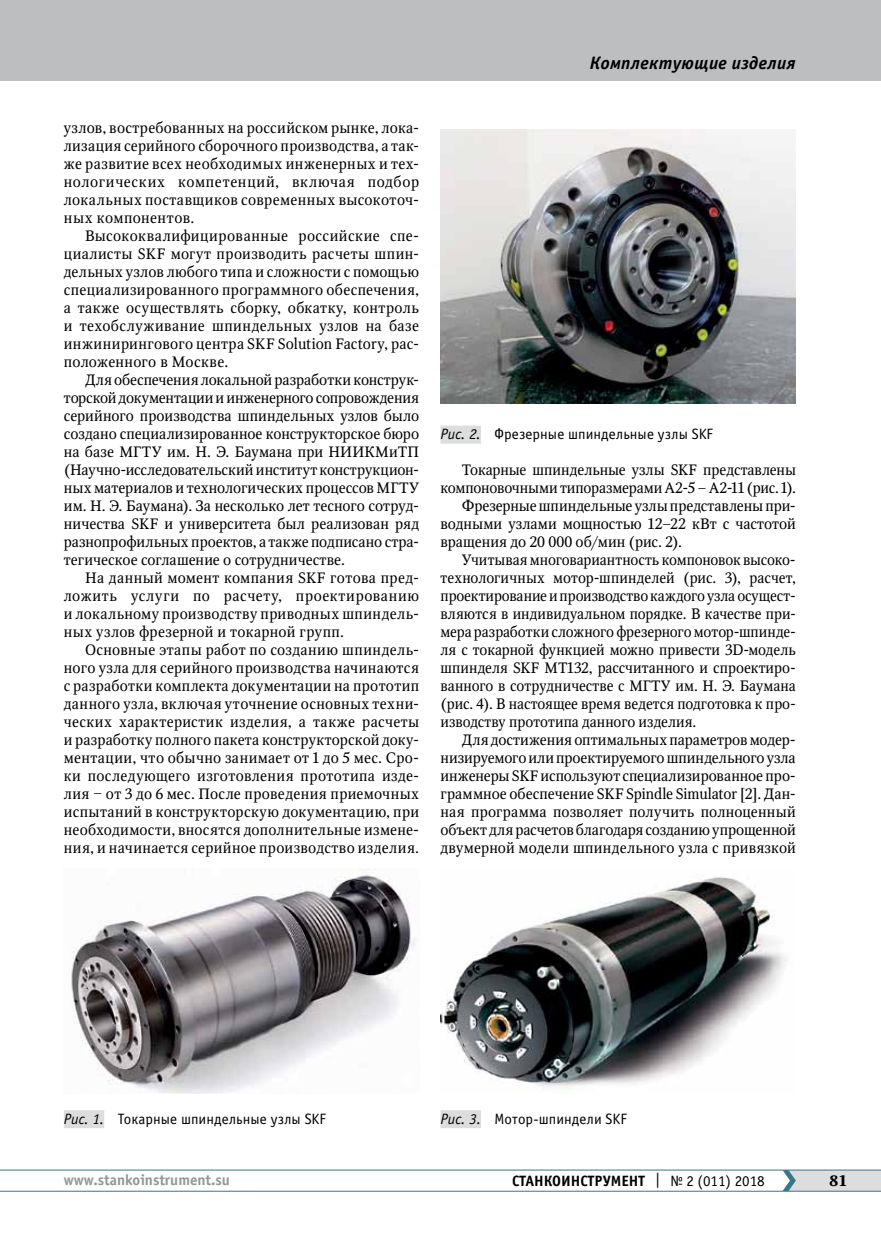
<style>
.page{position:relative;width:881px;height:1234px;background:#fff}
.page>*{position:absolute;margin:0;border:0;box-sizing:border-box;transform-origin:0 0}
.t1{font:italic 700 18px "Officina Sans C";letter-spacing:.015em;color:#000}
.t2{font:15px/18px "Octava";letter-spacing:.005em;color:#000;text-align:justify}
.t3{font:15px/18px "Octava";letter-spacing:.025em;color:#000}
.t4{font:15px "Officina Sans C";letter-spacing:.005em;color:#000}
.t5{font:15px "Octava";letter-spacing:-.015em;color:#000}
.t6{font:700 15px "Officina Sans C";color:#000}
.t7{font:700 15px "Officina Sans C";color:#939598}
.t8{font:700 15px "Octava";color:#000}
.s1{font-style:italic}
.s2{font-weight:400}
</style>
<div class="page">
<hr style="left:0;top:1190px;width:880px;height:1px;background:#39748b">
<hr style="left:0;top:1169px;width:880px;height:1px;background:#39748b">
<svg style="left:782px;top:1169px;width:98px;height:21px;background:#cdd4d7"></svg>
<div style="left:0;top:0;width:880px;height:81px;background:#bcbec0"></div>
<div style="left:64px;top:1109px;width:40px;height:18px;background:#dcddde"></div>
<div style="left:440px;top:1109px;width:41px;height:18px;background:#dcddde"></div>
<div style="left:440px;top:425px;width:41px;height:18px;background:#dcddde"></div>
<img style="left:71px;top:868px;width:344px;height:225px">
<img style="left:440px;top:877px;width:348px;height:213px">
<img style="left:440px;top:130px;width:355px;height:273px">
<p class="t2" style="left:64px;top:119px;width:357px">узлов, востребованных на российском рынке, лока&shy;лизация серийного сборочного производства, а так&shy;же развитие всех необходимых инженерных и тех&shy;нологических компетенций, включая подбор локальных поставщиков современных высокоточ&shy;ных компонентов.</p>
<p class="t3" style="left:64px;top:227px;width:357px;text-indent:21px">Высококвалифицированные российские спе&shy;циалисты SKF могут производить расчеты шпин&shy;дельных узлов любого типа и сложности с помощью специализированного программного обеспечения, а также осуществлять сборку, обкатку, контроль и техобслуживание шпиндельных узлов на базе инжинирингового центра SKF Solution Factory, рас&shy;положенного в Москве.</p>
<p class="t2" style="left:64px;top:371px;width:357px;text-align:left;text-indent:21px">Для обеспечения локальной разработки конструк&shy;торской документации и инженерного сопровождения серийного производства шпиндельных узлов было создано специализированное конструкторское бюро на базе МГТУ им. Н. Э. Баумана при НИИКМиТП (Научно-исследовательский институт конструкцион&shy;ных материалов и технологических процессов МГТУ им. Н. Э. Баумана). За несколько лет тесного сотруд&shy;ничества SKF и университета был реализован ряд разнопрофильных проектов, а также подписано стра&shy;тегическое соглашение о сотрудничестве.</p>
<p class="t2" style="left:64px;top:569px;width:357px;text-indent:21px">На данный момент компания SKF готова пред&shy;ложить услуги по расчету, проектированию и локальному производству приводных шпиндель&shy;ных узлов фрезерной и токарной групп.</p>
<p class="t2" style="left:64px;top:641px;width:357px;text-indent:21px">Основные этапы работ по созданию шпиндель&shy;ного узла для серийного производства начинаются с разработки комплекта документации на прототип данного узла, включая уточнение основных техни&shy;ческих характеристик изделия, а также расчеты и разработку полного пакета конструкторской доку&shy;ментации, что обычно занимает от 1 до 5 мес. Сро&shy;ки последующего изготовления прототипа изде&shy;лия ‒ от 3 до 6 мес. После проведения приемочных испытаний в конструкторскую документацию, при необходимости, вносятся дополнительные измене&shy;ния, и начинается серийное производство изделия.</p>
<p class="t1" style="left:589px;top:53px;width:207px">Комплектующие изделия</p>
<p class="t4" style="left:440px;top:426px;width:274px"><span class="s1">Рис. 2.</span> Фрезерные шпиндельные узлы SKF</p>
<p class="t2" style="left:461px;top:461px;width:335px">Токарные шпиндельные узлы SKF представлены</p>
<p class="t5" style="left:440px;top:478px;width:357px">компоновочными типоразмерами А2-5 – А2-11 (рис. 1).</p>
<p class="t2" style="left:461px;top:497px;width:335px">Фрезерные шпиндельные узлы представлены при-</p>
<p class="t2" style="left:440px;top:515px;width:357px">водными узлами мощностью 12–22 кВт с частотой</p>
<p class="t2" style="left:440px;top:533px;width:243px">вращения до 20 000 об/мин (рис. 2).</p>
<p class="t2" style="left:461px;top:551px;width:335px">Учитывая многовариантность компоновок высоко-</p>
<p class="t2" style="left:440px;top:569px;width:357px">технологичных мотор-шпинделей (рис. 3), расчет,</p>
<p class="t2" style="left:440px;top:587px;width:357px">проектирование и производство каждого узла осущест-</p>
<p class="t2" style="left:440px;top:605px;width:357px">вляются в индивидуальном порядке. В качестве при-</p>
<p class="t2" style="left:440px;top:623px;width:357px">мера разработки сложного фрезерного мотор-шпинде-</p>
<p class="t2" style="left:440px;top:641px;width:357px">ля с токарной функцией можно привести 3D-модель</p>
<p class="t2" style="left:440px;top:659px;width:357px">шпинделя SKF MT132, рассчитанного и спроектиро-</p>
<p class="t2" style="left:440px;top:677px;width:357px">ванного в сотрудничестве с МГТУ им. Н. Э. Баумана</p>
<p class="t2" style="left:440px;top:695px;width:357px">(рис. 4). В настоящее время ведется подготовка к про-</p>
<p class="t2" style="left:440px;top:713px;width:257px">изводству прототипа данного изделия.</p>
<p class="t2" style="left:461px;top:731px;width:335px">Для достижения оптимальных параметров модер-</p>
<p class="t2" style="left:440px;top:749px;width:356px">низируемого или проектируемого шпиндельного узла</p>
<p class="t2" style="left:440px;top:767px;width:357px">инженеры SKF используют специализированное про-</p>
<p class="t2" style="left:440px;top:785px;width:357px">граммное обеспечение SKF Spindle Simulator [2]. Дан-</p>
<p class="t2" style="left:440px;top:803px;width:356px">ная программа позволяет получить полноценный</p>
<p class="t2" style="left:440px;top:821px;width:357px">объект для расчетов благодаря созданию упрощенной</p>
<p class="t2" style="left:440px;top:839px;width:357px">двумерной модели шпиндельного узла с привязкой</p>
<p class="t4" style="left:64px;top:1110px;width:263px"><span class="s1">Рис. 1.</span> Токарные шпиндельные узлы SKF</p>
<p class="t4" style="left:440px;top:1110px;width:188px"><span class="s1">Рис. 3.</span> Мотор-шпиндели SKF</p>
<p class="t7" style="left:64px;top:1171px;width:168px">www.stankoinstrument.su</p>
<p class="t6" style="left:512px;top:1171px;width:254px">СТАНКОИНСТРУМЕНТ <span class="s2">| № 2 (011) 2018</span></p>
<p class="t8" style="left:828px;top:1170px;width:20px">81</p>
</div>
